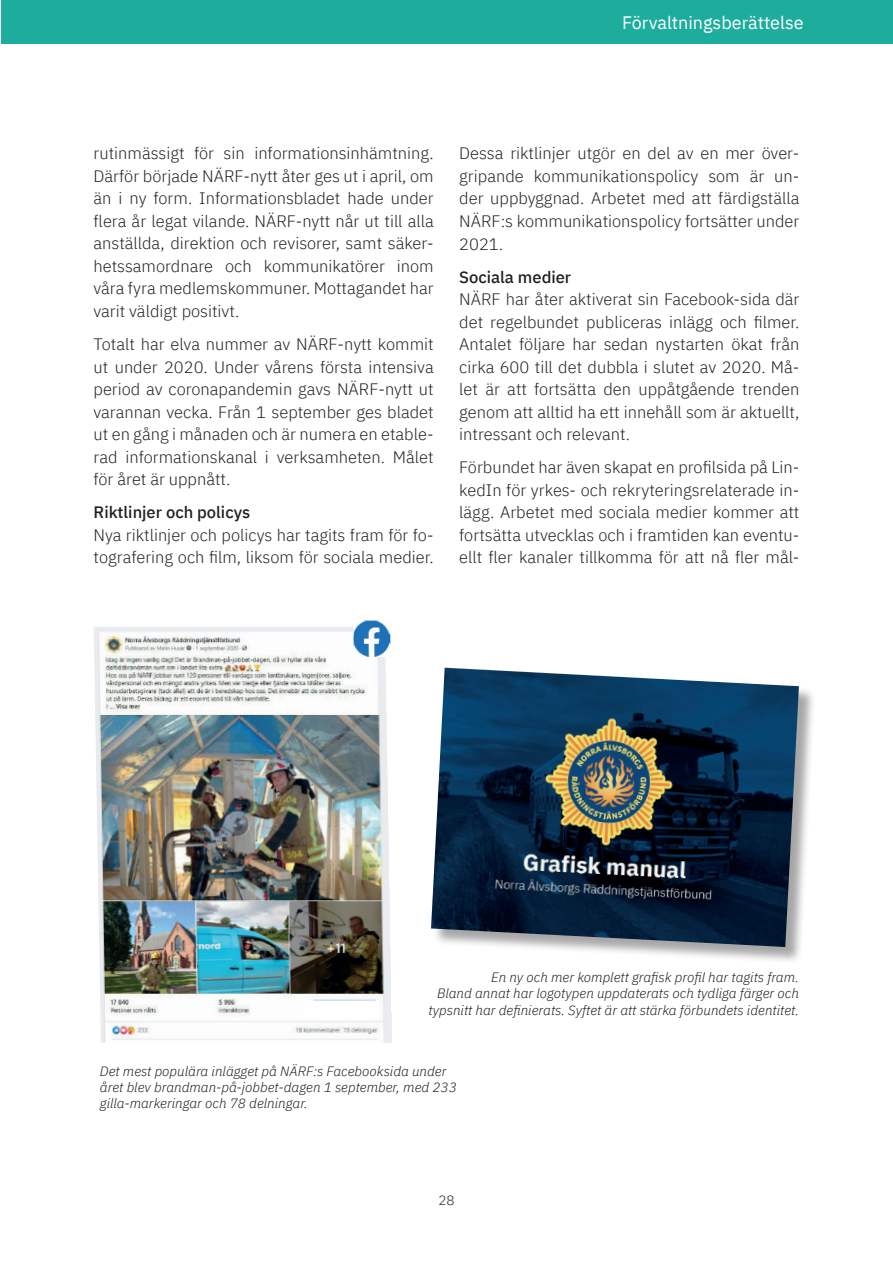
<style>
.page{position:relative;width:893px;height:1263px;background:#fff}
.page>*{position:absolute;margin:0;border:0;box-sizing:border-box;transform-origin:0 0}
.t1{font:18px "IBM Plex Sans";color:#fff}
.t2{font:300 16.5px/22.5px "IBM Plex Sans";color:#231f20;text-align:justify}
.t3{font:500 16.5px "IBM Plex Sans";color:#231f20}
.t4{font:italic 300 13.5px/16.2px "IBM Plex Sans";color:#231f20}
.t5{font:300 13.5px "IBM Plex Sans";color:#231f20}
</style>
<div class="page">
<div style="left:2px;top:0;width:891px;height:43px;background:#1cad9c"></div>
<img style="left:94px;top:627px;width:298px;height:416px">
<img style="left:353px;top:621px;width:38px;height:36px">
<div style="left:303px;top:1000px;width:77px;height:19px;background:#fff"></div>
<div style="left:432px;top:669px;width:384px;height:295px;background:#231f20;opacity:.4"></div>
<img style="left:431px;top:668px;width:368px;height:279px">
<p class="t1" style="left:622px;top:8px;width:183px">Förvaltningsberättelse</p>
<p class="t2" style="left:94px;top:141px;width:342px">rutinmässigt för sin informationsinhämtning.<br>Därför började NÄRF-nytt åter ges ut i april, om än i ny form. Informationsbladet hade under flera år legat vilande. NÄRF-nytt når ut till alla anställda, direktion och revisorer, samt säker&shy;hetssamordnare och kommunikatörer inom våra fyra medlemskommuner. Mottagandet har varit väldigt positivt.</p>
<p class="t2" style="left:94px;top:332px;width:342px">Totalt har elva nummer av NÄRF-nytt kommit ut under 2020. Under vårens första intensiva period av coronapandemin gavs NÄRF-nytt ut varannan vecka. Från 1 september ges bladet ut en gång i månaden och är numera en etable&shy;rad informationskanal i verksamheten. Målet för året är uppnått.</p>
<p class="t3" style="left:94px;top:500px;width:158px">Riktlinjer och policys</p>
<p class="t2" style="left:94px;top:522px;width:342px">Nya riktlinjer och policys har tagits fram för fo&shy;tografering och film, liksom för sociala medier.</p>
<p class="t2" style="left:459px;top:141px;width:342px">Dessa riktlinjer utgör en del av en mer över&shy;gripande kommunikationspolicy som är un&shy;der uppbyggnad. Arbetet med att färdigställa NÄRF:s kommunikationspolicy fortsätter under 2021.</p>
<p class="t3" style="left:459px;top:264px;width:114px">Sociala medier</p>
<p class="t2" style="left:459px;top:287px;width:342px">NÄRF har åter aktiverat sin Facebook-sida där det regelbundet publiceras inlägg och filmer.<br>Antalet följare har sedan nystarten ökat från cirka 600 till det dubbla i slutet av 2020. Må&shy;let är att fortsätta den uppåtgående trenden genom att alltid ha ett innehåll som är aktuellt, intressant och relevant.</p>
<p class="t2" style="left:459px;top:455px;width:342px">Förbundet har även skapat en profilsida på Lin&shy;kedIn för yrkes- och rekryteringsrelaterade in&shy;lägg. Arbetet med sociala medier kommer att fortsätta utvecklas och i framtiden kan eventu&shy;ellt fler kanaler tillkomma för att nå fler mål-</p>
<p class="t4" style="left:429px;top:968px;width:372px;text-align:right">En ny och mer komplett grafisk profil har tagits fram.<br>Bland annat har logotypen uppdaterats och tydliga färger och typsnitt har definierats. Syftet är att stärka förbundets identitet.</p>
<p class="t4" style="left:100px;top:1062px;width:358px">Det mest populära inlägget på NÄRF:s Facebooksida under året blev brandman-på-jobbet-dagen 1 september, med 233 gilla-markeringar och 78 delningar.</p>
<p class="t5" style="left:438px;top:1190px;width:18px">28</p>
</div>
